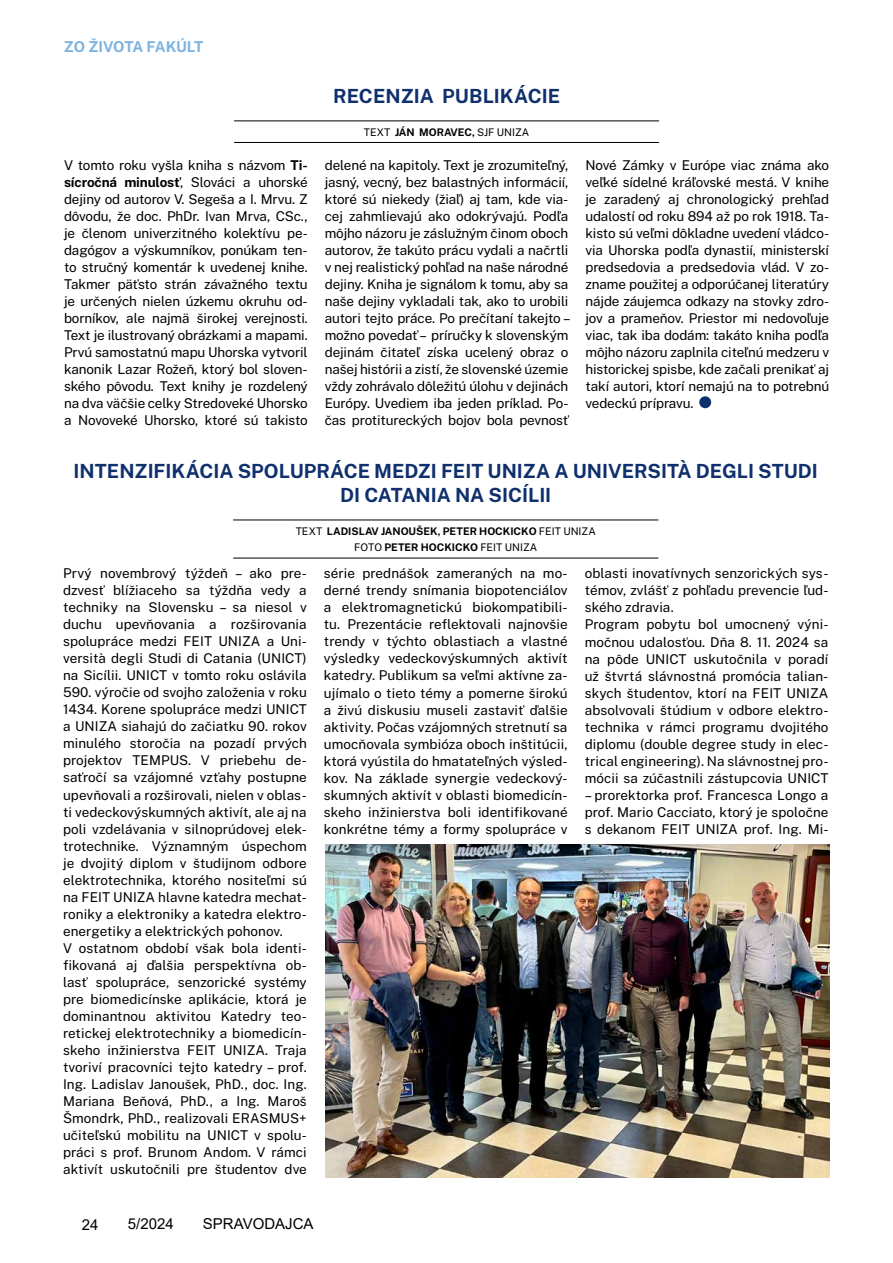
<style>
.page{position:relative;width:893px;height:1263px;background:#fff}
.page>*{position:absolute;margin:0;border:0;box-sizing:border-box;transform-origin:0 0}
.t1{font:700 19.5px/24px "Public Sans";color:#0f306d;text-align:center}
.t2{font:15px "Arial";color:#000}
.t3{font:700 15px "Public Sans";color:#7db3e1}
.t4{font:13.5px/17px "Public Sans";letter-spacing:.005em;color:#000;text-align:justify}
.t5{font:700 10.5px/16.5px "Public Sans";color:#000;text-align:center}
.t6{font:10.5px "Public Sans";color:#000}
.s1{font-weight:700}
.s2{font-weight:400}
</style>
<div class="page">
<hr style="left:234px;top:120px;width:425px;height:1px;background:#000">
<hr style="left:234px;top:142px;width:425px;height:1px;background:#000">
<div style="left:699px;top:396px;width:12px;height:12px;background:#0f306d;border-radius:50%"></div>
<hr style="left:233px;top:520px;width:425px;height:1px;background:#000">
<hr style="left:233px;top:558px;width:425px;height:1px;background:#000">
<img style="left:326px;top:844px;width:503px;height:333px">
<p class="t3" style="left:64px;top:36px;width:141px">ZO ŽIVOTA FAKÚLT</p>
<h1 class="t1" style="left:333px;top:82px;width:228px">RECENZIA PUBLIKÁCIE</h1>
<p class="t6" style="left:364px;top:124px;width:167px">TEXT <span class="s1">JÁN MORAVEC,</span> SJF UNIZA</p>
<p class="t4" style="left:64px;top:156px;width:245px">V tomto roku vyšla kniha s názvom <span class="s1">Ti&shy;sícročná minulosť</span>, Slováci a uhorské dejiny od autorov V. Segeša a I. Mrvu. Z dôvodu, že doc. PhDr. Ivan Mrva, CSc., je členom univerzitného kolektívu pe&shy;dagógov a výskumníkov, ponúkam ten&shy;to stručný komentár k uvedenej knihe.<br>Takmer päťsto strán závažného textu je určených nielen úzkemu okruhu od&shy;borníkov, ale najmä širokej verejnosti.<br>Text je ilustrovaný obrázkami a mapami.<br>Prvú samostatnú mapu Uhorska vytvoril kanonik Lazar Rožeň, ktorý bol sloven&shy;ského pôvodu. Text knihy je rozdelený na dva väčšie celky Stredoveké Uhorsko a Novoveké Uhorsko, ktoré sú takisto</p>
<p class="t4" style="left:325px;top:156px;width:247px;text-align:left">delené na kapitoly. Text je zrozumiteľný, jasný, vecný, bez balastných informácií, ktoré sú niekedy (žiaľ) aj tam, kde via&shy;cej zahmlievajú ako odokrývajú. Podľa môjho názoru je záslužným činom oboch autorov, že takúto prácu vydali a načrtli v nej realistický pohľad na naše národné dejiny. Kniha je signálom k tomu, aby sa naše dejiny vykladali tak, ako to urobili autori tejto práce. Po prečítaní takejto – možno povedať – príručky k slovenským dejinám čitateľ získa ucelený obraz o našej histórii a zistí, že slovenské územie vždy zohrávalo dôležitú úlohu v dejinách Európy. Uvediem iba jeden príklad. Po&shy;čas protitureckých bojov bola pevnosť</p>
<p class="t4" style="left:585px;top:156px;width:245px">Nové Zámky v Európe viac známa ako veľké sídelné kráľovské mestá. V knihe je zaradený aj chronologický prehľad udalostí od roku 894 až po rok 1918. Ta&shy;kisto sú veľmi dôkladne uvedení vládco&shy;via Uhorska podľa dynastií, ministerskí predsedovia a predsedovia vlád. V zo&shy;zname použitej a odporúčanej literatúry nájde záujemca odkazy na stovky zdro&shy;jov a prameňov. Priestor mi nedovoľuje viac, tak iba dodám: takáto kniha podľa môjho názoru zaplnila citeľnú medzeru v historickej spisbe, kde začali prenikať aj takí autori, ktorí nemajú na to potrebnú vedeckú prípravu.</p>
<h1 class="t1" style="left:74px;top:457px;width:746px">INTENZIFIKÁCIA SPOLUPRÁCE MEDZI FEIT UNIZA A UNIVERSITÀ DEGLI STUDI<br>DI CATANIA NA SICÍLII</h1>
<p class="t5" style="left:296px;top:522px;width:302px"><span class="s2">TEXT</span> LADISLAV JANOUŠEK, PETER HOCKICKO <span class="s2">FEIT UNIZA<br>FOTO</span> PETER HOCKICKO <span class="s2">FEIT UNIZA</span></p>
<p class="t4" style="left:63px;top:564px;width:245px;text-align:left">Prvý novembrový týždeň – ako pre&shy;dzvesť blížiaceho sa týždňa vedy a techniky na Slovensku – sa niesol v duchu upevňovania a rozširovania spolupráce medzi FEIT UNIZA a Uni&shy;versità degli Studi di Catania (UNICT) na Sicílii. UNICT v tomto roku oslávila 590. výročie od svojho založenia v roku 1434. Korene spolupráce medzi UNICT a UNIZA siahajú do začiatku 90. rokov minulého storočia na pozadí prvých projektov TEMPUS. V priebehu de&shy;saťročí sa vzájomné vzťahy postupne upevňovali a rozširovali, nielen v oblas&shy;ti vedeckovýskumných aktivít, ale aj na poli vzdelávania v silnoprúdovej elek&shy;trotechnike. Významným úspechom je dvojitý diplom v študijnom odbore elektrotechnika, ktorého nositeľmi sú na FEIT UNIZA hlavne katedra mechat&shy;roniky a elektroniky a katedra elektro&shy;energetiky a elektrických pohonov.<br>V ostatnom období však bola identi&shy;fikovaná aj ďalšia perspektívna ob&shy;lasť spolupráce, senzorické systémy pre biomedicínske aplikácie, ktorá je dominantnou aktivitou Katedry teo&shy;retickej elektrotechniky a biomedicín&shy;skeho inžinierstva FEIT UNIZA. Traja tvoriví pracovníci tejto katedry – prof.<br>Ing. Ladislav Janoušek, PhD., doc. Ing.<br>Mariana Beňová, PhD., a Ing. Maroš Šmondrk, PhD., realizovali ERASMUS+ učiteľskú mobilitu na UNICT v spolu&shy;práci s prof. Brunom Andom. V rámci aktivít uskutočnili pre študentov dve</p>
<p class="t4" style="left:324px;top:564px;width:245px">série prednášok zameraných na mo&shy;derné trendy snímania biopotenciálov a elektromagnetickú biokompatibili&shy;tu. Prezentácie reflektovali najnovšie trendy v týchto oblastiach a vlastné výsledky vedeckovýskumných aktivít katedry. Publikum sa veľmi aktívne za&shy;ujímalo o tieto témy a pomerne širokú a živú diskusiu museli zastaviť ďalšie aktivity. Počas vzájomných stretnutí sa umocňovala symbióza oboch inštitúcii, ktorá vyústila do hmatateľných výsled&shy;kov. Na základe synergie vedeckový&shy;skumných aktivít v oblasti biomedicín&shy;skeho inžinierstva boli identifikované konkrétne témy a formy spolupráce v</p>
<p class="t4" style="left:585px;top:564px;width:245px;text-align:left">oblasti inovatívnych senzorických sys&shy;témov, zvlášť z pohľadu prevencie ľud&shy;ského zdravia.<br>Program pobytu bol umocnený výni&shy;močnou udalosťou. Dňa 8. 11. 2024 sa na pôde UNICT uskutočnila v poradí už štvrtá slávnostná promócia talian&shy;skych študentov, ktorí na FEIT UNIZA absolvovali štúdium v odbore elektro&shy;technika v rámci programu dvojitého diplomu (double degree study in elec&shy;trical engineering). Na slávnostnej pro&shy;mócii sa zúčastnili zástupcovia UNICT</p>
<p class="t4" style="left:585px;top:785px;width:245px">– prorektorka prof. Francesca Longo a prof. Mario Cacciato, ktorý je spoločne s dekanom FEIT UNIZA prof. Ing. Mi-</p>
<p class="t2" style="left:82px;top:1214px;width:18px">24</p>
<p class="t2" style="left:128px;top:1214px;width:47px">5/2024</p>
<p class="t2" style="left:203px;top:1214px;width:112px">SPRAVODAJCA</p>
</div>
